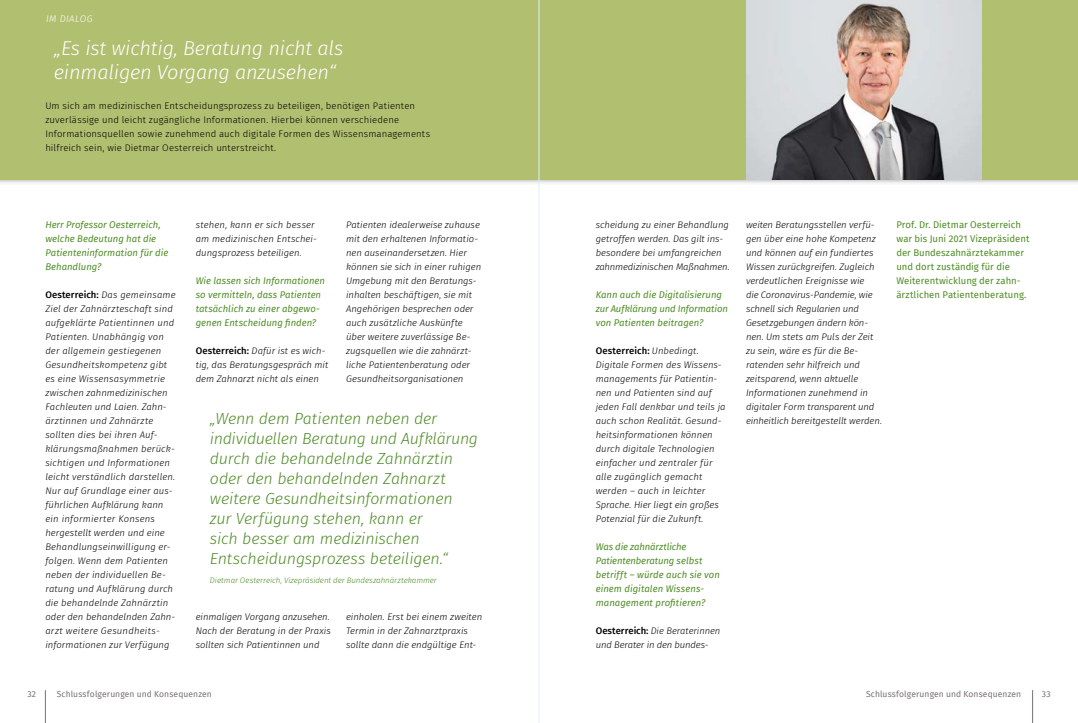
<style>
.page{position:relative;width:1078px;height:723px;background:#fff}
.page>*{position:absolute;margin:0;border:0;box-sizing:border-box;transform-origin:0 0}
.t1{font:italic 300 20px/24px "Fira Sans";letter-spacing:-.01em;color:#fff}
.t2{font:italic 300 16px/20px "Fira Sans";letter-spacing:-.01em;color:#4f8c26}
.t3{font:italic 300 9.5px/14px "Fira Sans";letter-spacing:.005em;color:#000}
.t4{font:italic 9.5px/14px "Fira Sans";color:#4f8c26}
.t5{font:300 9.5px/14px "Fira Sans";letter-spacing:.015em;color:#000}
.t6{font:9.5px/14px "Fira Sans";color:#4f8c26}
.t7{font:italic 300 9.5px "Fira Sans";letter-spacing:.045em;color:#fff}
.t8{font:8.5px "Fira Sans";letter-spacing:.01em;color:#7a7076}
.t9{font:italic 300 8px "Fira Sans";letter-spacing:-.005em;color:#4f8c26}
.s1{font-weight:500;font-style:normal}
</style>
<div class="page">
<div style="left:0;top:0;width:1077px;height:186px;background:#000;opacity:.28"></div>
<div style="left:0;top:0;width:1077px;height:179px;background:#b1bf71"></div>
<img style="left:746px;top:0;width:235px;height:179px">
<hr style="left:1031px;top:690px;width:1px;height:33px;background:#7a7076">
<hr style="left:45px;top:690px;width:1px;height:33px;background:#7a7076">
<hr style="left:538px;top:0;width:1px;height:723px;background:#e0eff9">
<p class="t7" style="left:46px;top:12px;width:48px">IM DIALOG</p>
<h1 class="t1" style="left:54px;top:36px;width:291px">„Es ist wichtig, Beratung nicht als einmaligen Vorgang anzusehen“</h1>
<p class="t5" style="left:45px;top:99px;width:386px">Um sich am medizinischen Entscheidungsprozess zu beteiligen, benötigen Patienten zuverlässige und leicht zugängliche Informationen. Hierbei können verschiedene Informationsquellen sowie zunehmend auch digitale Formen des Wissensmanagements hilfreich sein, wie Dietmar Oesterreich unterstreicht.</p>
<p class="t4" style="left:45px;top:218px;width:124px">Herr Professor Oesterreich, welche Bedeutung hat die<br>Patienteninformation für die<br>Behandlung?</p>
<p class="t3" style="left:45px;top:288px;width:132px"><span class="s1">Oesterreich:</span> Das gemeinsame<br>Ziel der Zahnärzteschaft sind aufgeklärte Patientinnen und<br>Patienten. Unabhängig von der allgemein gestiegenen<br>Gesundheitskompetenz gibt es eine Wissensasymmetrie zwischen zahnmedizinischen<br>Fachleuten und Laien. Zahn&shy;ärztinnen und Zahnärzte sollten dies bei ihren Auf&shy;klärungsmaßnahmen berück&shy;sichtigen und Informationen leicht verständlich darstellen.<br>Nur auf Grundlage einer aus&shy;führlichen Aufklärung kann ein informierter Konsens hergestellt werden und eine<br>Behandlungseinwilligung er&shy;folgen. Wenn dem Patienten neben der individuellen Be&shy;ratung und Aufklärung durch die behandelnde Zahnärztin oder den behandelnden Zahn&shy;arzt weitere Gesundheits&shy;informationen zur Verfügung</p>
<p class="t3" style="left:196px;top:218px;width:123px">stehen, kann er sich besser am medizinischen Entschei&shy;dungsprozess beteiligen.</p>
<p class="t4" style="left:196px;top:274px;width:131px">Wie lassen sich Informationen so vermitteln, dass Patienten tatsächlich zu einer abgewo&shy;genen Entscheidung finden?</p>
<p class="t3" style="left:196px;top:344px;width:134px"><span class="s1">Oesterreich:</span> Dafür ist es wich&shy;tig, das Beratungsgespräch mit dem Zahnarzt nicht als einen</p>
<p class="t3" style="left:346px;top:218px;width:136px">Patienten idealerweise zuhause mit den erhaltenen Informatio&shy;nen auseinandersetzen. Hier können sie sich in einer ruhigen<br>Umgebung mit den Beratungs&shy;inhalten beschäftigen, sie mit<br>Angehörigen besprechen oder auch zusätzliche Auskünfte über weitere zuverlässige Be&shy;zugsquellen wie die zahnärzt&shy;liche Patientenberatung oder<br>Gesundheitsorganisationen</p>
<p class="t2" style="left:210px;top:408px;width:269px">„Wenn dem Patienten neben der individuellen Beratung und Aufklärung durch die behandelnde Zahnärztin oder den behandelnden Zahnarzt weitere Gesundheitsinformationen zur Verfügung stehen, kann er<br>sich besser am medizinischen Entscheidungsprozess beteiligen.“</p>
<p class="t9" style="left:210px;top:575px;width:228px">Dietmar Oesterreich, Vizepräsident der Bundeszahnärztekammer</p>
<p class="t3" style="left:196px;top:610px;width:136px;text-align:justify">einmaligen Vorgang anzusehen.<br>Nach der Beratung in der Praxis sollten sich Patientinnen und</p>
<p class="t3" style="left:346px;top:610px;width:138px">einholen. Erst bei einem zweiten<br>Termin in der Zahnarztpraxis sollte dann die endgültige Ent-</p>
<p class="t3" style="left:595px;top:218px;width:135px">scheidung zu einer Behandlung getroffen werden. Das gilt ins&shy;besondere bei umfangreichen zahnmedizinischen Maßnahmen.</p>
<p class="t4" style="left:595px;top:288px;width:134px">Kann auch die Digitalisierung zur Aufklärung und Information von Patienten beitragen?</p>
<p class="t3" style="left:595px;top:344px;width:131px"><span class="s1">Oesterreich:</span> Unbedingt.<br>Digitale Formen des Wissens&shy;managements für Patientin&shy;nen und Patienten sind auf jeden Fall denkbar und teils ja auch schon Realität. Gesund&shy;heitsinformationen können durch digitale Technologien einfacher und zentraler für alle zugänglich gemacht werden – auch in leichter<br>Sprache. Hier liegt ein großes<br>Potenzial für die Zukunft.</p>
<p class="t4" style="left:595px;top:540px;width:126px">Was die zahnärztliche<br>Patientenberatung selbst betrifft – würde auch sie von einem digitalen Wissens&shy;management profitieren?</p>
<p class="t3" style="left:595px;top:624px;width:126px"><span class="s1">Oesterreich:</span> Die Beraterinnen und Berater in den bundes-</p>
<p class="t3" style="left:746px;top:218px;width:137px">weiten Beratungsstellen verfü&shy;gen über eine hohe Kompetenz und können auf ein fundiertes<br>Wissen zurückgreifen. Zugleich verdeutlichen Ereignisse wie<br>die Coronavirus-Pandemie, wie schnell sich Regularien und<br>Gesetzgebungen ändern kön&shy;nen. Um stets am Puls der Zeit zu sein, wäre es für die Be&shy;ratenden sehr hilfreich und zeitsparend, wenn aktuelle<br>Informationen zunehmend in digitaler Form transparent und einheitlich bereitgestellt werden.</p>
<p class="t6" style="left:896px;top:217px;width:134px">Prof. Dr. Dietmar Oesterreich war bis Juni 2021 Vizepräsident der Bundeszahnärztekammer und dort zuständig für die<br>Weiterentwicklung der zahn&shy;ärztlichen Patientenberatung.</p>
<p class="t8" style="left:27px;top:688px;width:10px">32</p>
<p class="t8" style="left:57px;top:688px;width:157px">Schlussfolgerungen und Konsequenzen</p>
<p class="t8" style="left:865px;top:688px;width:157px">Schlussfolgerungen und Konsequenzen</p>
<p class="t8" style="left:1041px;top:688px;width:10px">33</p>
</div>
